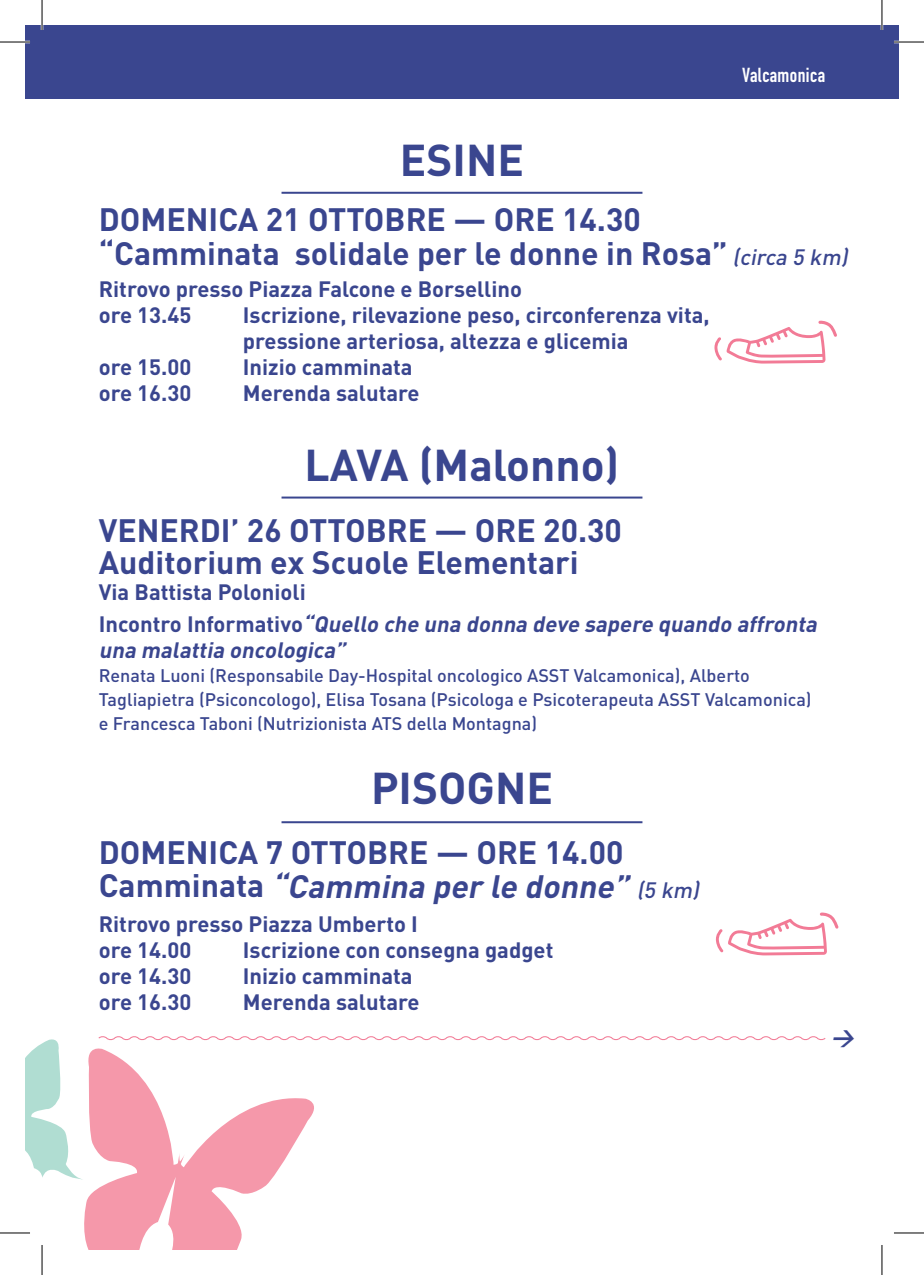
<style>
.page{position:relative;width:924px;height:1275px;background:#fff}
.page>*{position:absolute;margin:0;border:0;box-sizing:border-box;transform-origin:0 0}
.t1{font:700 44px "DIN";color:#3a468f}
.t2{font:700 32px/34px "DIN";color:#3a468f}
.t3{font:700 22px/26px "DIN";color:#3a468f}
.t4{font:italic 700 22px/31.4px "DIN";color:#3a468f}
.t5{font:700 20px "DIN Condensed";letter-spacing:.02em;color:#fff}
.t6{font:500 18px/24px "DIN";color:#3a468f}
.s1{font-weight:500;font-style:italic;font-size:22px}
.s2{font-style:normal}
.s3{color:#394690}
.s4{font-style:italic}
</style>
<div class="page">
<hr style="left:281px;top:192px;width:361px;height:2px;background:#3a468f">
<div style="left:25px;top:25px;width:17px;height:74px;background:#3a468f"></div>
<div style="left:42px;top:25px;width:856px;height:74px;background:#3a468f"></div>
<hr style="left:281px;top:496px;width:361px;height:2px;background:#3a468f">
<svg style="left:714px;top:320px;width:122px;height:44px"></svg>
<svg style="left:84px;top:1048px;width:230px;height:202px;fill:#f598aa"></svg>
<svg style="left:25px;top:1039px;width:58px;height:141px"></svg>
<hr style="left:281px;top:821px;width:361px;height:2px;background:#3a468f">
<svg style="left:715px;top:912px;width:123px;height:43px"></svg>
<svg style="left:98px;top:1036px;width:728px;height:5px"></svg>
<hr style="left:0;top:41px;width:30px;height:2px;background:#fff">
<hr style="left:893px;top:41px;width:30px;height:2px;background:#fff">
<hr style="left:41px;top:0;width:2px;height:30px;background:#fff">
<hr style="left:880px;top:0;width:2px;height:30px;background:#fff">
<hr style="left:0;top:42px;width:30px;height:1px;background:#000">
<hr style="left:893px;top:42px;width:30px;height:1px;background:#000">
<hr style="left:0;top:1232px;width:30px;height:1px;background:#000">
<hr style="left:893px;top:1232px;width:30px;height:1px;background:#000">
<hr style="left:42px;top:0;width:1px;height:30px;background:#000">
<hr style="left:42px;top:1245px;width:1px;height:30px;background:#000">
<hr style="left:881px;top:0;width:1px;height:30px;background:#000">
<hr style="left:881px;top:1245px;width:1px;height:30px;background:#000">
<p class="t5" style="left:742px;top:61px;width:84px">Valcamonica</p>
<h1 class="t1" style="left:400px;top:132px;width:125px">ESINE</h1>
<h2 class="t2" style="left:99px;top:201px;width:754px">DOMENICA 21 OTTOBRE — ORE 14.30<br>“Camminata solidale per le donne in Rosa” <span class="s1">(circa 5 km)</span></h2>
<p class="t3" style="left:99px;top:275px;width:424px">Ritrovo presso Piazza Falcone e Borsellino ore 13.45</p>
<p class="t3" style="left:243px;top:301px;width:468px">Iscrizione, rilevazione peso, circonferenza vita, pressione arteriosa, altezza e glicemia</p>
<p class="t3" style="left:99px;top:353px;width:94px">ore 15.00</p>
<p class="t3" style="left:243px;top:353px;width:171px">Inizio camminata</p>
<p class="t3" style="left:99px;top:379px;width:94px">ore 16.30</p>
<p class="t3" style="left:243px;top:379px;width:178px">Merenda salutare</p>
<h1 class="t1" style="left:304px;top:436px;width:316px">LAVA (Malonno)</h1>
<h2 class="t2" style="left:99px;top:513px;width:524px;line-height:32px">VENERDI’ 26 OTTOBRE — ORE 20.30<br>Auditorium ex Scuole Elementari</h2>
<p class="t4" style="left:99px;top:575px;width:724px"><span class="s2">Via Battista Polonioli<br>I n c o n t ro I n f o r m a t i vo</span> “Quello che una donna deve sapere quando affronta</p>
<p class="t4" style="left:99px;top:633px;width:253px">una malattia oncologica”</p>
<p class="t6" style="left:99px;top:662px;width:714px">Renata Luoni (Responsabile Day-Hospital oncologico ASST Valcamonica), Alberto<br>Tagliapietra (Psiconcologo), Elisa Tosana (Psicologa e Psicoterapeuta ASST Valcamonica) e Francesca Tabon<span class="s3">i (Nutrizionista ATS della Montagna)</span></p>
<h1 class="t1" style="left:371px;top:760px;width:183px">PISOGNE</h1>
<h2 class="t2" style="left:99px;top:833px;width:606px">DOMENICA 7 OTTOBRE — ORE 14.00<br>C a m m i n a t a <span class="s4">“Cammina per le donne”</span> <span class="s1">(5 km)</span></h2>
<p class="t3" style="left:99px;top:910px;width:320px">Ritrovo presso Piazza Umberto I ore 14.00</p>
<p class="t3" style="left:243px;top:936px;width:312px">Iscrizione con consegna gadget</p>
<p class="t3" style="left:99px;top:962px;width:94px">ore 14.30</p>
<p class="t3" style="left:243px;top:962px;width:171px">Inizio camminata</p>
<p class="t3" style="left:99px;top:988px;width:94px">ore 16.30</p>
<p class="t3" style="left:243px;top:988px;width:178px">Merenda salutare</p>
<p class="t4" style="left:831px;top:1020px;width:29px">&gt;</p>
</div>
